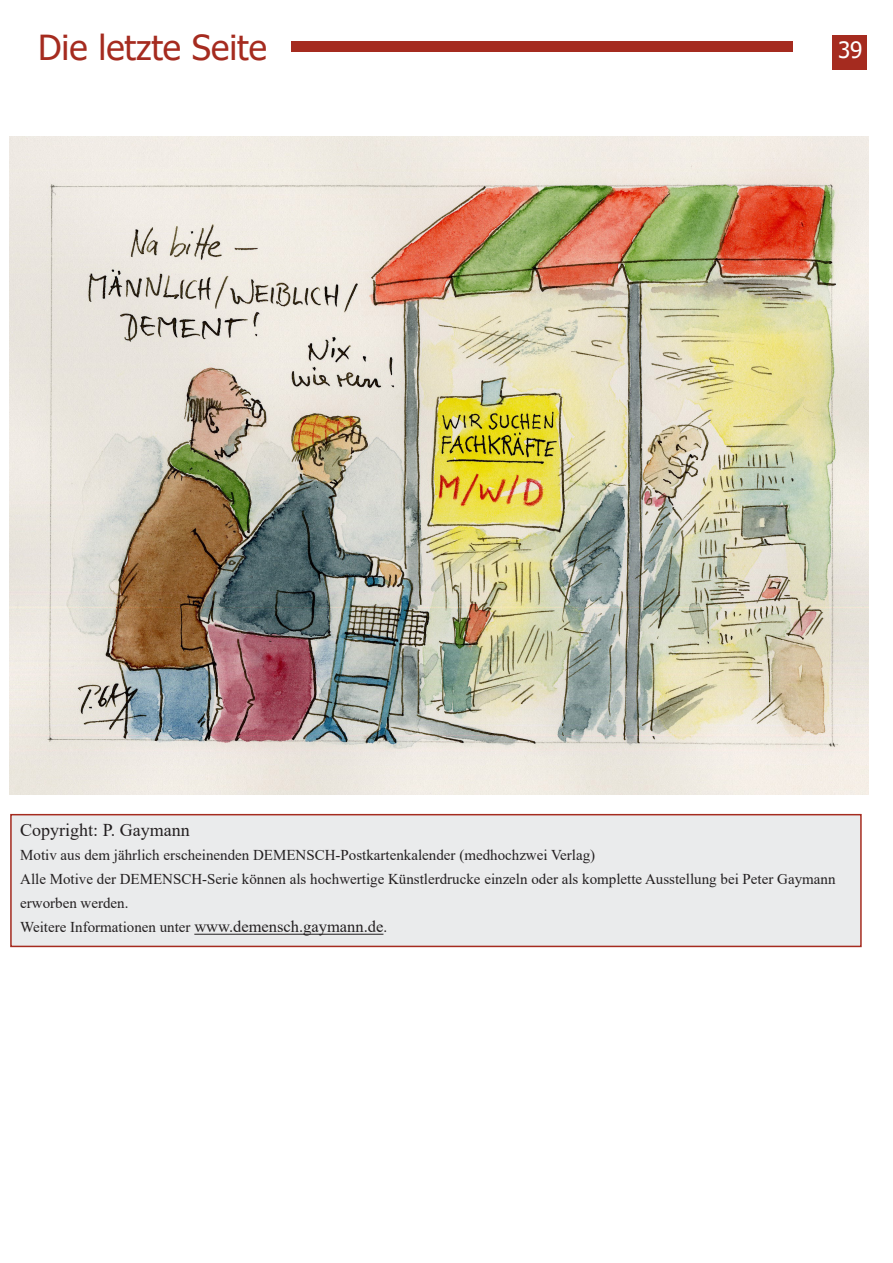
<style>
.page{position:relative;width:893px;height:1263px;background:#fff}
.page>*{position:absolute;margin:0;border:0;box-sizing:border-box;transform-origin:0 0}
.t1{font:34.5px "Tahoma";color:#a52b1f}
.t2{font:22.5px "Tahoma";color:#fff}
.t3{font:18px "Times New Roman";color:#231f20}
.t4{font:15px/24px "Times New Roman";color:#231f20}
.s1{font-size:16.5px}
</style>
<div class="page">
<div style="left:291px;top:42px;width:502px;height:10px;background:#a52b1f"></div>
<div style="left:833px;top:36px;width:34px;height:34px;background:#a52b1f"></div>
<div style="left:11px;top:815px;width:850px;height:131px;background:#eaebec"></div>
<hr style="left:194px;top:934px;width:189px;height:1px;background:#231f20">
<div style="left:10px;top:814px;width:852px;height:133px;border:2px solid #a52b1f"></div>
<img style="left:10px;top:136px;width:858px;height:658px">
<h1 class="t1" style="left:38px;top:24px;width:230px">Die letzte Seite</h1>
<h2 class="t2" style="left:838px;top:34px;width:26px">39</h2>
<p class="t3" style="left:20px;top:818px;width:171px">Copyright: P. Gaymann</p>
<p class="t4" style="left:20px;top:843px;width:817px">Motiv aus dem jährlich erscheinenden DEMENSCH-Postkartenkalender (medhochzwei Verlag)<br>Alle Motive der DEMENSCH-Serie können als hochwertige Künstlerdrucke einzeln oder als komplette Ausstellung bei Peter Gaymann erworben werden.<br>Weitere Informationen unter <span class="s1">www.demensch.gaymann.de</span>.</p>
</div>
